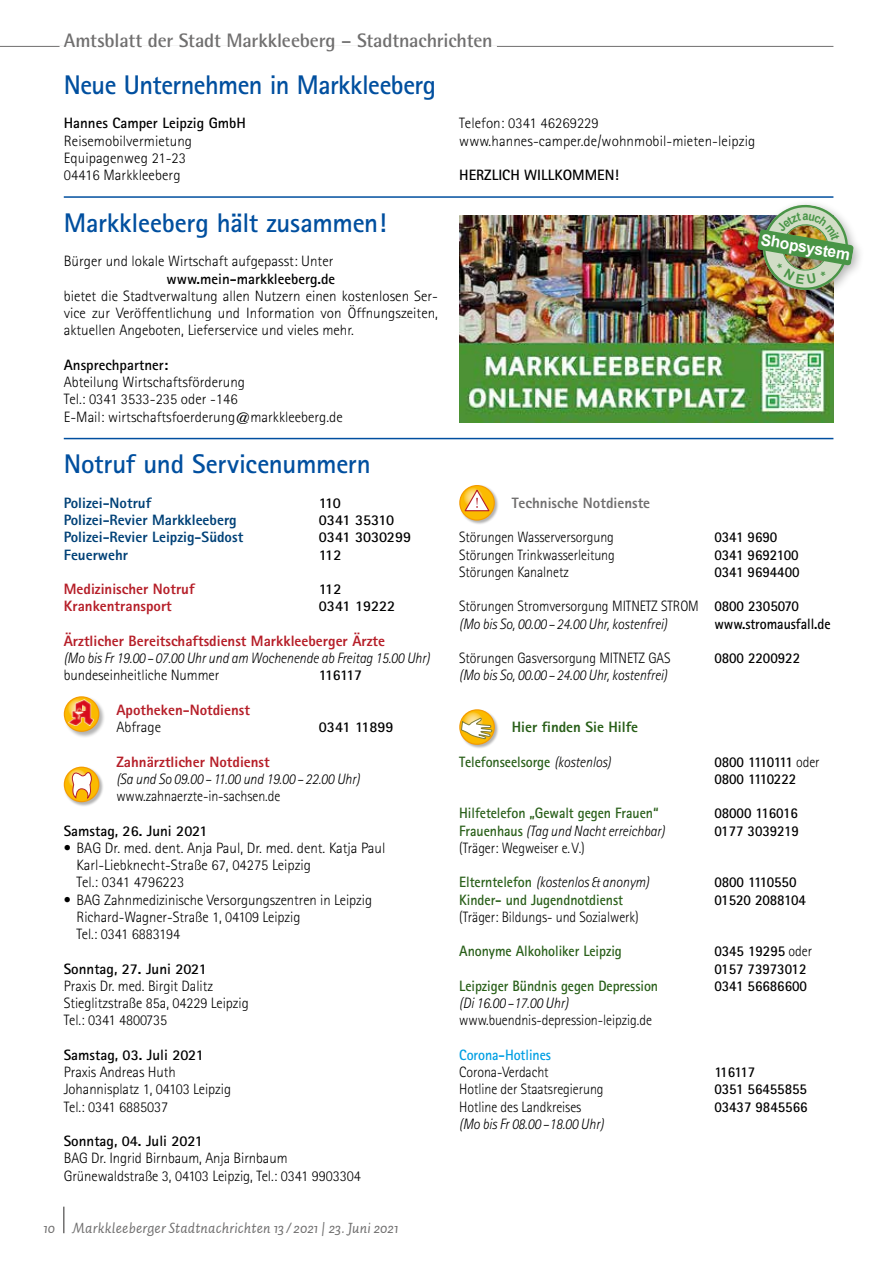
<style>
.page{position:relative;width:893px;height:1263px;background:#fff}
.page>*{position:absolute;margin:0;border:0;box-sizing:border-box;transform-origin:0 0}
.t1{font:700 27px "Rotis Sans Serif";letter-spacing:-.015em;color:#004f9f}
.t2{font:700 19.5px "Rotis Semi Sans";letter-spacing:-.01em;color:#706f6f}
.t3{font:700 15.9px "Arial";color:#fff}
.t4{font:300 15px/17.2px "Rotis Sans Serif";letter-spacing:-.005em;color:#000}
.t5{font:300 15px/17.2px "Rotis Sans Serif";letter-spacing:-.005em;color:#000;scale:.93 1}
.t6{font:italic 300 15px "Rotis Sans Serif";letter-spacing:-.005em;color:#000;scale:.93 1}
.t7{font:700 15px "Rotis Sans Serif";letter-spacing:-.005em;color:#000}
.t8{font:700 15px/17.2px "Rotis Sans Serif";letter-spacing:-.005em;color:#000;scale:.93 1}
.t9{font:700 15px "Rotis Sans Serif";letter-spacing:-.005em;color:#295f19;scale:.93 1}
.t10{font:800 15px "Rotis Sans Serif";color:#b61f29}
.t11{font:800 15px "Rotis Sans Serif";color:#004177}
.t12{font:italic 15px "Auto 2";letter-spacing:.01em;color:#706f6f}
.t13{font:700 15px/17.2px "Rotis Sans Serif";letter-spacing:-.035em;color:#000;scale:.93 1}
.t14{font:800 15px "Rotis Sans Serif";color:#706f6f}
.t15{font:800 15px "Rotis Sans Serif";color:#295f19}
.t16{font:700 15px "Rotis Sans Serif";letter-spacing:-.005em;color:#009fe3;scale:.93 1}
.t17{font:700 12px "Arial";color:#499547;scale:.9 1}
.s1{font-weight:700}
.s2{font-style:italic}
.s3{font-weight:300;font-style:italic;color:#000}
.s4{font-weight:300}
.s5{font-weight:700;font-style:normal;color:#295f19}
</style>
<div class="page">
<hr style="left:63px;top:1206px;width:2px;height:27px;background:#706f6f">
<hr style="left:0;top:46px;width:833px;height:1px;background:#706f6f">
<hr style="left:60px;top:46px;width:437px;height:1px;background:#fff">
<hr style="left:64px;top:438px;width:769px;height:1px;background:#004f9f">
<div style="left:64px;top:696px;width:42px;height:42px;background:#000;opacity:.3"></div>
<svg style="left:64px;top:696px;width:35px;height:36px"></svg>
<div style="left:65px;top:697px;width:33px;height:34px;background:#fbba00;border-radius:50%"></div>
<img style="left:68px;top:700px;width:26px;height:26px">
<div style="left:64px;top:766px;width:40px;height:41px;background:#000;opacity:.3"></div>
<svg style="left:64px;top:767px;width:35px;height:35px"></svg>
<div style="left:65px;top:768px;width:33px;height:33px;background:#fbba00;border-radius:50%"></div>
<svg style="left:68px;top:769px;width:19px;height:20px"></svg>
<svg style="left:71px;top:769px;width:22px;height:30px"></svg>
<div style="left:459px;top:485px;width:40px;height:40px;background:#000;opacity:.3"></div>
<svg style="left:459px;top:485px;width:36px;height:36px"></svg>
<div style="left:460px;top:486px;width:34px;height:33px;background:#fbba00;border-radius:50%"></div>
<svg style="left:463px;top:489px;width:28px;height:23px"></svg>
<div style="left:459px;top:709px;width:40px;height:40px;background:#000;opacity:.3"></div>
<svg style="left:459px;top:709px;width:36px;height:36px"></svg>
<svg style="left:460px;top:710px;width:34px;height:34px"></svg>
<svg style="left:464px;top:712px;width:19px;height:19px"></svg>
<svg style="left:461px;top:718px;width:31px;height:21px"></svg>
<hr style="left:64px;top:196px;width:769px;height:2px;background:#004f9f">
<img style="left:459px;top:216px;width:374px;height:207px">
<div style="left:751px;top:199px;width:114px;height:103px;background:#000;opacity:.3"></div>
<img style="left:757px;top:201px;width:97px;height:92px">
<h2 class="t2" style="left:64px;top:28px;width:430px">Amtsblatt der Stadt Markkleeberg – Stadtnachrichten</h2>
<h1 class="t1" style="left:64px;top:68px;width:374px">Neue Unternehmen in Markkleeberg</h1>
<p class="t7" style="left:64px;top:114px;width:184px">Hannes Camper Leipzig GmbH</p>
<p class="t4" style="left:64px;top:132px;width:130px">Reisemobilvermietung<br>Equipagenweg 21-23<br>04416 Markkleeberg</p>
<h1 class="t1" style="left:64px;top:206px;width:324px">Markkleeberg hält zusammen!</h1>
<p class="t4" style="left:64px;top:253px;width:271px">Bürger und lokale Wirtschaft aufgepasst: Unter</p>
<p class="t7" style="left:166px;top:269px;width:170px">www.mein-markkleeberg.de</p>
<p class="t4" style="left:64px;top:287px;width:376px;text-align:justify">bietet die Stadtverwaltung allen Nutzern einen kostenlosen Ser&shy;vice zur Veröffentlichung und Information von Öffnungszeiten, aktuellen Angeboten, Lieferservice und vieles mehr.</p>
<p class="t7" style="left:64px;top:355px;width:106px">Ansprechpartner:</p>
<p class="t4" style="left:64px;top:373px;width:281px">Abteilung Wirtschaftsförderung<br>Tel.: 0341 3533-235 oder -146<br>E-Mail: wirtschaftsfoerderung@markkleeberg.de</p>
<h1 class="t1" style="left:64px;top:447px;width:308px">Notruf und Servicenummern</h1>
<p class="t11" style="left:64px;top:493px;width:89px">Polizei-Notruf</p>
<p class="t7" style="left:319px;top:493px;width:23px">110</p>
<p class="t11" style="left:64px;top:510px;width:175px">Polizei-Revier Markkleeberg</p>
<p class="t7" style="left:319px;top:510px;width:77px">0341 35310</p>
<p class="t11" style="left:64px;top:528px;width:181px">Polizei-Revier Leipzig-Südost</p>
<p class="t7" style="left:319px;top:528px;width:94px">0341 3030299</p>
<p class="t11" style="left:64px;top:545px;width:66px">Feuerwehr</p>
<p class="t7" style="left:319px;top:545px;width:24px">112</p>
<p class="t10" style="left:64px;top:579px;width:132px">Medizinischer Notruf</p>
<p class="t7" style="left:319px;top:579px;width:24px">112</p>
<p class="t10" style="left:64px;top:597px;width:110px">Krankentransport</p>
<p class="t7" style="left:319px;top:597px;width:78px">0341 19222</p>
<p class="t10" style="left:64px;top:631px;width:323px">Ärztlicher Bereitschaftsdienst Markkleeberger Ärzte</p>
<p class="t6" style="left:64px;top:649px;width:395px">(Mo bis Fr 19.00–07.00 Uhr und am Wochenende ab Freitag 15.00 Uhr)</p>
<p class="t4" style="left:64px;top:667px;width:157px">bundeseinheitliche Nummer</p>
<p class="t7" style="left:319px;top:666px;width:45px">116117</p>
<p class="t10" style="left:116px;top:700px;width:135px">Apotheken-Notdienst</p>
<p class="t4" style="left:116px;top:718px;width:46px">Abfrage</p>
<p class="t7" style="left:319px;top:717px;width:76px">0341 11899</p>
<p class="t10" style="left:116px;top:752px;width:155px">Zahnärztlicher Notdienst</p>
<p class="t6" style="left:116px;top:770px;width:263px">(Sa und So 09.00–11.00 und 19.00–22.00 Uhr)</p>
<p class="t5" style="left:116px;top:787px;width:178px">www.zahnaerzte-in-sachsen.de</p>
<p class="t7" style="left:64px;top:821px;width:145px">Samstag, 26. Juni 2021</p>
<p class="t4" style="left:77px;top:839px;width:310px;text-indent:-13px">• BAG Dr. med. dent. Anja Paul, Dr. med. dent. Katja Paul<br>Karl-Liebknecht-Straße 67, 04275 Leipzig<br>Tel.: 0341 4796223</p>
<p class="t4" style="left:77px;top:891px;width:297px;text-indent:-13px">• BAG Zahnmedizinische Versorgungszentren in Leipzig<br>Richard-Wagner-Straße 1, 04109 Leipzig<br>Tel.: 0341 6883194</p>
<p class="t7" style="left:64px;top:959px;width:145px">Sonntag, 27. Juni 2021</p>
<p class="t4" style="left:64px;top:977px;width:187px">Praxis Dr. med. Birgit Dalitz<br>Stieglitzstraße 85a, 04229 Leipzig<br>Tel.: 0341 4800735</p>
<p class="t7" style="left:64px;top:1045px;width:141px">Samstag, 03. Juli 2021</p>
<p class="t4" style="left:64px;top:1063px;width:169px">Praxis Andreas Huth<br>Johannisplatz 1, 04103 Leipzig<br>Tel.: 0341 6885037</p>
<p class="t7" style="left:64px;top:1131px;width:141px">Sonntag, 04. Juli 2021</p>
<p class="t4" style="left:64px;top:1150px;width:298px">BAG Dr. Ingrid Birnbaum, Anja Birnbaum<br>Grünewaldstraße 3, 04103 Leipzig, Tel.: 0341 9903304</p>
<p class="t12" style="left:43px;top:1218px;width:356px">10 Markkleeberger Stadtnachrichten 13 / 2021 | 23. Juni 2021</p>
<p class="t4" style="left:459px;top:115px;width:298px">Telefon: 0341 46269229 www.hannes-camper.de/wohnmobil-mieten-leipzig</p>
<p class="t7" style="left:459px;top:165px;width:161px">HERZLICH WILLKOMMEN!</p>
<p class="t17" style="left:803px;top:208px;width:8px">a</p>
<p class="t3" style="left:763px;top:228px;width:92px;rotate:10deg">Shopsystem</p>
<p class="t14" style="left:512px;top:493px;width:140px">Technische Notdienste</p>
<p class="t5" style="left:459px;top:529px;width:168px">Störungen Wasserversorgung</p>
<p class="t8" style="left:714px;top:528px;width:69px">0341 9690</p>
<p class="t5" style="left:459px;top:546px;width:169px">Störungen Trinkwasserleitung</p>
<p class="t8" style="left:714px;top:546px;width:92px">0341 9692100</p>
<p class="t5" style="left:459px;top:563px;width:119px">Störungen Kanalnetz</p>
<p class="t8" style="left:714px;top:563px;width:93px">0341 9694400</p>
<p class="t5" style="left:459px;top:598px;width:367px">Störungen Stromversorgung MITNETZ STROM <span class="s1">0800 2305070 </span><span class="s2">(Mo bis So, 00.00–24.00 Uhr, kostenfrei)</span></p>
<p class="t8" style="left:714px;top:615px;width:127px">www.stromausfall.de</p>
<p class="t5" style="left:459px;top:649px;width:229px">Störungen Gasversorgung MITNETZ GAS</p>
<p class="t8" style="left:714px;top:649px;width:94px">0800 2200922</p>
<p class="t6" style="left:459px;top:667px;width:225px">(Mo bis So, 00.00–24.00 Uhr, kostenfrei)</p>
<p class="t15" style="left:512px;top:717px;width:128px">Hier finden Sie Hilfe</p>
<p class="t9" style="left:459px;top:752px;width:164px">Telefonseelsorge <span class="s3">(kostenlos)</span></p>
<p class="t13" style="left:714px;top:753px;width:115px">0800 1110111 <span class="s4">oder<br></span>0800 1110222</p>
<p class="t9" style="left:459px;top:804px;width:216px">Hilfetelefon „Gewalt gegen Frauen“</p>
<p class="t8" style="left:714px;top:804px;width:91px">08000 116016</p>
<p class="t6" style="left:459px;top:822px;width:222px"><span class="s5">Frauenhaus</span> (Tag und Nacht erreichbar)</p>
<p class="t8" style="left:714px;top:822px;width:93px">0177 3039219</p>
<p class="t5" style="left:459px;top:839px;width:137px">(Träger: Wegweiser e.V.)</p>
<p class="t6" style="left:459px;top:874px;width:206px"><span class="s5">Elterntelefon</span> (kostenlos &amp; anonym)</p>
<p class="t8" style="left:714px;top:873px;width:90px">0800 1110550</p>
<p class="t9" style="left:459px;top:890px;width:178px">Kinder- und Jugendnotdienst</p>
<p class="t8" style="left:714px;top:891px;width:100px">01520 2088104</p>
<p class="t5" style="left:459px;top:908px;width:195px">(Träger: Bildungs- und Sozialwerk)</p>
<p class="t9" style="left:459px;top:942px;width:176px">Anonyme Alkoholiker Leipzig</p>
<p class="t8" style="left:714px;top:942px;width:107px">0345 19295 <span class="s4">oder<br></span>0157 73973012</p>
<p class="t9" style="left:459px;top:976px;width:215px">Leipziger Bündnis gegen Depression</p>
<p class="t8" style="left:714px;top:977px;width:101px">0341 56686600</p>
<p class="t6" style="left:459px;top:994px;width:119px">(Di 16.00–17.00 Uhr)</p>
<p class="t5" style="left:459px;top:1012px;width:209px">www.buendnis-depression-leipzig.de</p>
<p class="t16" style="left:459px;top:1045px;width:100px">Corona-Hotlines</p>
<p class="t5" style="left:459px;top:1063px;width:98px">Corona-Verdacht</p>
<p class="t8" style="left:714px;top:1063px;width:46px">116117</p>
<p class="t5" style="left:459px;top:1081px;width:157px">Hotline der Staatsregierung</p>
<p class="t8" style="left:714px;top:1080px;width:101px">0351 56455855</p>
<p class="t5" style="left:459px;top:1098px;width:133px">Hotline des Landkreises</p>
<p class="t8" style="left:714px;top:1098px;width:102px">03437 9845566</p>
<p class="t6" style="left:459px;top:1115px;width:157px">(Mo bis Fr 08.00–18.00 Uhr)</p>
</div>
